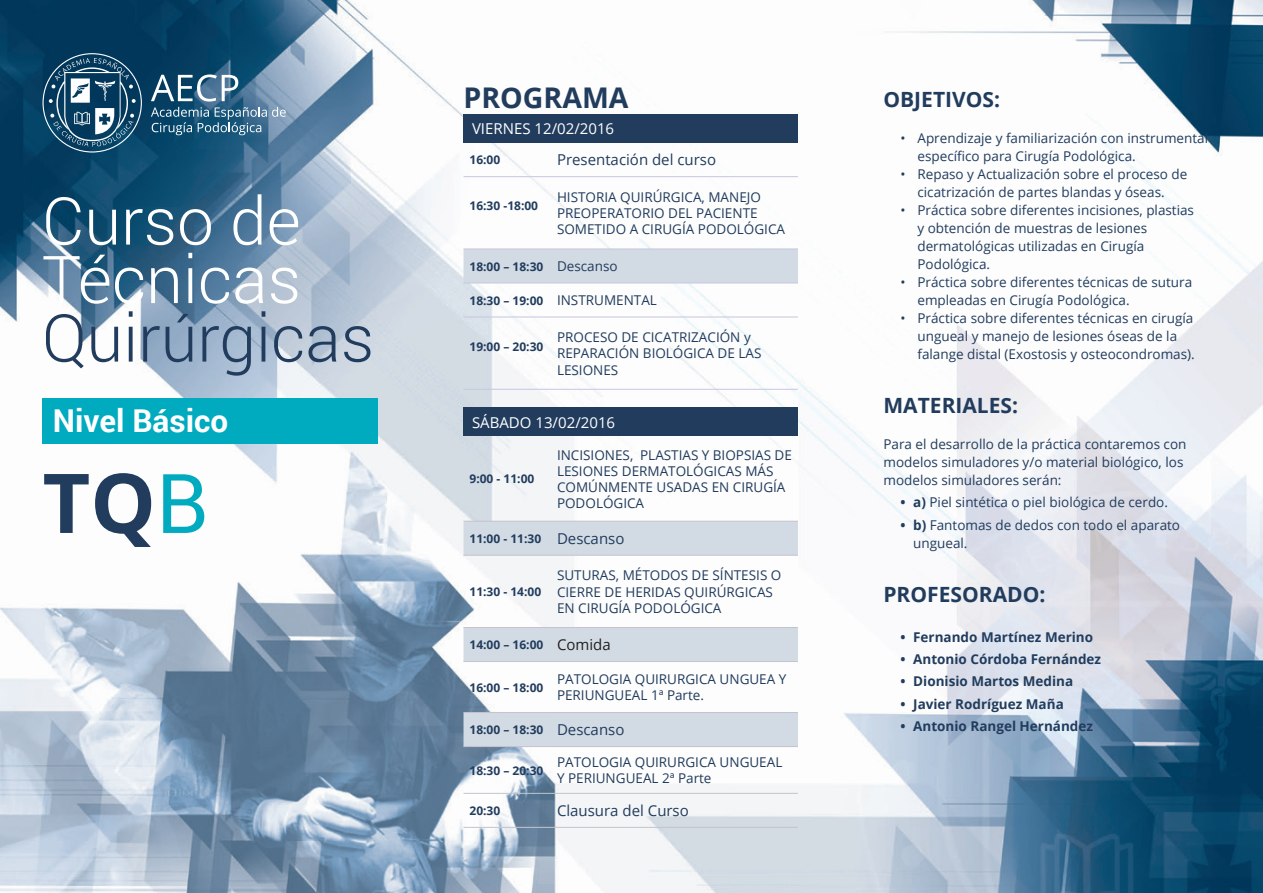
<style>
.page{position:relative;width:1263px;height:893px;background:#fff}
.page>*{position:absolute;margin:0;border:0;box-sizing:border-box;transform-origin:0 0}
.t1{font:700 82.5px "Open Sans";color:#213c5d}
.t2{font:300 66px/58.5px "Roboto";color:#213c5d}
.t3{font:300 66px "Roboto";color:#fff}
.t4{font:700 31.5px "Roboto";color:#fff}
.t5{font:700 28.5px "Open Sans";color:#213c5d}
.t6{font:700 21px "Open Sans";color:#213c5d}
.t7{font:15px "Open Sans";color:#213c5d}
.t8{font:15px "Open Sans";color:#fff}
.t9{font:15px "Open Sans";color:#231f20}
.t10{font:13.5px/18px "Open Sans";color:#213c5d}
.t11{font:700 13.5px "Open Sans";color:#213c5d}
.t12{font:700 12px "Open Sans";color:#213c5d}
.s1{color:#fff}
.s2{font-family:"Roboto";font-weight:400;color:#00abc0}
.s3{font-weight:700}
</style>
<div class="page">
<img style="left:0;top:0;width:1263px;height:893px">
<div style="left:463px;top:114px;width:335px;height:29px;background:#213c5d"></div>
<div style="left:463px;top:250px;width:335px;height:33px;background:#d2dbe4"></div>
<hr style="left:463px;top:176px;width:88px;height:1px;background:#c7c7e0">
<hr style="left:551px;top:176px;width:247px;height:1px;background:#c7c7e0">
<hr style="left:463px;top:317px;width:88px;height:1px;background:#c7c7e0">
<hr style="left:551px;top:317px;width:247px;height:1px;background:#c7c7e0">
<hr style="left:463px;top:389px;width:88px;height:1px;background:#c7c7e0">
<hr style="left:551px;top:389px;width:247px;height:1px;background:#c7c7e0">
<hr style="left:463px;top:249px;width:88px;height:1px;background:#c7c7e0">
<hr style="left:551px;top:249px;width:247px;height:1px;background:#c7c7e0">
<hr style="left:463px;top:283px;width:88px;height:1px;background:#c7c7e0">
<hr style="left:551px;top:283px;width:247px;height:1px;background:#c7c7e0">
<div style="left:463px;top:408px;width:335px;height:28px;background:#213c5d"></div>
<svg style="left:463px;top:522px;width:335px;height:224px"></svg>
<div style="left:551px;top:712px;width:247px;height:35px;background:#d2dbe4"></div>
<hr style="left:463px;top:521px;width:88px;height:1px;background:#c5c3cd">
<hr style="left:551px;top:521px;width:247px;height:1px;background:#c5c3cd">
<hr style="left:463px;top:555px;width:88px;height:1px;background:#c5c3cd">
<hr style="left:551px;top:555px;width:247px;height:1px;background:#c5c3cd">
<hr style="left:463px;top:712px;width:88px;height:1px;background:#c5c3cd">
<hr style="left:551px;top:712px;width:247px;height:1px;background:#c5c3cd">
<hr style="left:463px;top:746px;width:88px;height:1px;background:#c5c3cd">
<hr style="left:551px;top:746px;width:247px;height:1px;background:#c5c3cd">
<hr style="left:463px;top:627px;width:88px;height:1px;background:#c5c3cd">
<hr style="left:551px;top:627px;width:247px;height:1px;background:#c5c3cd">
<hr style="left:463px;top:661px;width:88px;height:1px;background:#c5c3cd">
<hr style="left:551px;top:661px;width:247px;height:1px;background:#c5c3cd">
<hr style="left:463px;top:793px;width:88px;height:1px;background:#c5c3cd">
<hr style="left:551px;top:793px;width:247px;height:1px;background:#c5c3cd">
<hr style="left:463px;top:827px;width:88px;height:1px;background:#c5c3cd">
<hr style="left:551px;top:827px;width:247px;height:1px;background:#c5c3cd">
<svg style="left:151px;top:74px;width:135px;height:61px;background:#527c99"></svg>
<svg style="left:43px;top:53px;width:99px;height:100px;background:#33617d"></svg>
<div style="left:43px;top:399px;width:335px;height:45px;background:#00abc0"></div>
<p class="t3" style="left:42px;top:175px;width:260px">Curso de</p>
<p class="t2" style="left:42px;top:248px;width:334px"><span class="s1">Técnicas<br></span>Quirúrgicas</p>
<p class="t4" style="left:53px;top:399px;width:177px">Nivel Básico</p>
<p class="t1" style="left:43px;top:445px;width:168px">TQ<span class="s2">B</span></p>
<p class="t5" style="left:463px;top:78px;width:167px">PROGRAMA</p>
<p class="t8" style="left:472px;top:118px;width:144px">VIERNES 12/02/2016</p>
<p class="t12" style="left:469px;top:151px;width:32px">16:00</p>
<p class="t7" style="left:557px;top:150px;width:161px">Presentación del curso</p>
<p class="t12" style="left:469px;top:197px;width:70px">16:30 -18:00</p>
<p class="t10" style="left:557px;top:188px;width:230px;line-height:16.2px">HISTORIA QUIRÚRGICA, MANEJO<br>PREOPERATORIO DEL PACIENTE<br>SOMETIDO A CIRUGÍA PODOLÓGICA</p>
<p class="t12" style="left:469px;top:258px;width:75px">18:00 – 18:30</p>
<p class="t10" style="left:557px;top:257px;width:62px">Descanso</p>
<p class="t12" style="left:469px;top:292px;width:75px">18:30 – 19:00</p>
<p class="t10" style="left:557px;top:291px;width:101px">INSTRUMENTAL</p>
<p class="t12" style="left:469px;top:338px;width:75px">19:00 – 20:30</p>
<p class="t10" style="left:557px;top:329px;width:206px;line-height:16.2px">PROCESO DE CICATRIZACIÓN y<br>REPARACIÓN BIOLÓGICA DE LAS<br>LESIONES</p>
<p class="t8" style="left:472px;top:412px;width:145px">SÁBADO 13/02/2016</p>
<p class="t12" style="left:469px;top:470px;width:66px">9:00 - 11:00</p>
<p class="t10" style="left:557px;top:446px;width:236px;line-height:16.2px">INCISIONES, PLASTIAS Y BIOPSIAS DE<br>LESIONES DERMATOLÓGICAS MÁS<br>COMÚNMENTE USADAS EN CIRUGÍA<br>PODOLÓGICA</p>
<p class="t12" style="left:469px;top:530px;width:73px">11:00 - 11:30</p>
<p class="t7" style="left:557px;top:528px;width:69px">Descanso</p>
<p class="t12" style="left:469px;top:583px;width:73px">11:30 - 14:00</p>
<p class="t10" style="left:557px;top:567px;width:226px;line-height:16.2px">SUTURAS, MÉTODOS DE SÍNTESIS O<br>CIERRE DE HERIDAS QUIRÚRGICAS<br>EN CIRUGÍA PODOLÓGICA</p>
<p class="t12" style="left:469px;top:636px;width:75px">14:00 – 16:00</p>
<p class="t9" style="left:557px;top:634px;width:55px">Comida</p>
<p class="t12" style="left:469px;top:679px;width:75px">16:00 – 18:00</p>
<p class="t10" style="left:557px;top:671px;width:231px;line-height:16.2px">PATOLOGIA QUIRURGICA UNGUEA Y<br>PERIUNGUEAL 1ª Parte.</p>
<p class="t12" style="left:469px;top:721px;width:75px">18:00 – 18:30</p>
<p class="t7" style="left:557px;top:720px;width:69px">Descanso</p>
<p class="t12" style="left:469px;top:762px;width:75px">18:30 – 20:30</p>
<p class="t10" style="left:557px;top:754px;width:227px;line-height:16.2px">PATOLOGIA QUIRURGICA UNGUEAL<br>Y PERIUNGUEAL 2ª Parte</p>
<p class="t12" style="left:469px;top:802px;width:32px">20:30</p>
<p class="t7" style="left:557px;top:800px;width:133px">Clausura del Curso</p>
<p class="t6" style="left:883px;top:85px;width:118px">OBJETIVOS:</p>
<p class="t10" style="left:917px;top:129px;width:292px;text-indent:-17px">• Aprendizaje y familiarización con instrumental específico para Cirugía Podológica.</p>
<p class="t10" style="left:900px;top:165px;width:288px;text-align:center">• Repaso y Actualización sobre el proceso de cicatrización de partes blandas y óseas.</p>
<p class="t10" style="left:917px;top:201px;width:278px;text-indent:-17px">• Práctica sobre diferentes incisiones, plastias y obtención de muestras de lesiones dermatológicas utilizadas en Cirugía Podológica.</p>
<p class="t10" style="left:917px;top:273px;width:276px;text-indent:-17px">• Práctica sobre diferentes técnicas de sutura empleadas en Cirugía Podológica.</p>
<p class="t10" style="left:917px;top:309px;width:279px;text-indent:-17px">• Práctica sobre diferentes técnicas en cirugía ungueal y manejo de lesiones óseas de la falange distal (Exostosis y osteocondromas).</p>
<p class="t6" style="left:883px;top:391px;width:136px">MATERIALES:</p>
<p class="t10" style="left:883px;top:435px;width:304px">Para el desarrollo de la práctica contaremos con modelos simuladores y/o material biológico, los modelos simuladores serán:</p>
<p class="t10" style="left:900px;top:493px;width:269px"><span class="s3">• a)</span> Piel sintética o piel biológica de cerdo.</p>
<p class="t10" style="left:913px;top:515px;width:268px;text-indent:-13px"><span class="s3">• b)</span> Fantomas de dedos con todo el aparato ungueal.</p>
<p class="t6" style="left:883px;top:579px;width:163px">PROFESORADO:</p>
<p class="t11" style="left:900px;top:627px;width:194px">• Fernando Martínez Merino</p>
<p class="t11" style="left:900px;top:650px;width:202px">• Antonio Córdoba Fernández</p>
<p class="t11" style="left:900px;top:672px;width:174px">• Dionisio Martos Medina</p>
<p class="t11" style="left:900px;top:694px;width:165px">• Javier Rodríguez Maña</p>
<p class="t11" style="left:900px;top:716px;width:194px">• Antonio Rangel Hernández</p>
</div>
